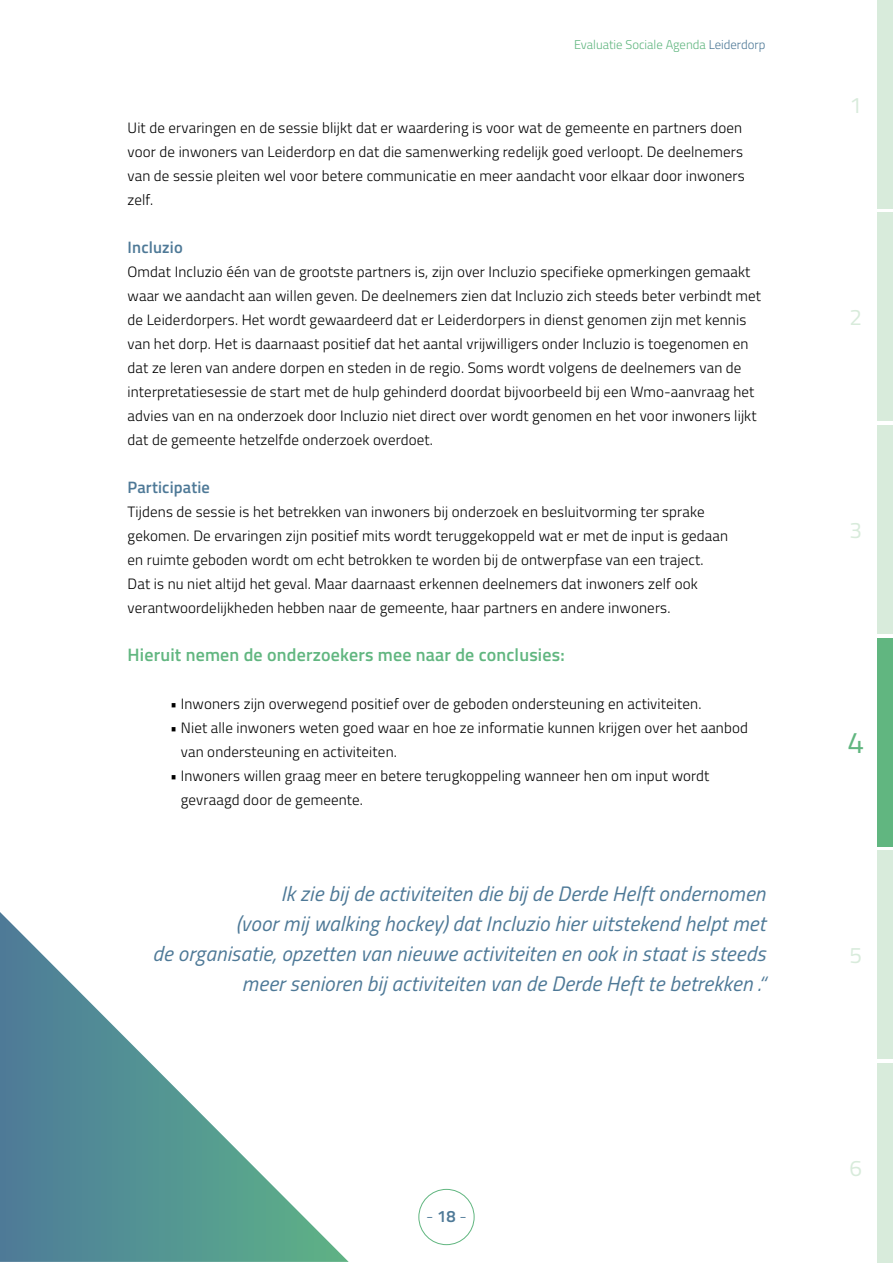
<style>
.page{position:relative;width:893px;height:1263px;background:#fff}
.page>*{position:absolute;margin:0;border:0;box-sizing:border-box;transform-origin:0 0}
.t1{font:30px "Titillium";color:#61b680}
.t2{font:22.5px "Titillium";color:#d8ebdb}
.t3{font:italic 21px/30px "Titillium";letter-spacing:.01em;color:#4e7997;text-align:right}
.t4{font:600 18px "Titillium";letter-spacing:.01em;color:#61b680}
.t5{font:600 16.5px "Titillium";letter-spacing:.01em;color:#4e7997}
.t6{font:300 16.5px "Titillium";color:#4e7997}
.t7{font:300 15px/24px "Titillium";letter-spacing:.01em;color:#000}
.t8{font:300 12.75px "Titillium";color:#61b680}
.s1{color:#4e7997}
.s2{font-weight:600}
</style>
<div class="page">
<div style="left:419px;top:1189px;width:55px;height:56px;border:1px solid #61b680;border-radius:50%"></div>
<div style="left:877px;top:0;width:16px;height:208px;background:#d8ebdb"></div>
<div style="left:877px;top:213px;width:16px;height:208px;background:#d8ebdb"></div>
<div style="left:877px;top:425px;width:16px;height:209px;background:#d8ebdb"></div>
<div style="left:877px;top:638px;width:16px;height:208px;background:#61b680"></div>
<div style="left:877px;top:850px;width:16px;height:209px;background:#d8ebdb"></div>
<div style="left:877px;top:1063px;width:16px;height:200px;background:#d8ebdb"></div>
<svg style="left:0;top:912px;width:349px;height:350px"></svg>
<p class="t8" style="left:574px;top:35px;width:193px">Evaluatie Sociale Agenda <span class="s1">Leiderdorp</span></p>
<p class="t7" style="left:128px;top:115px;width:619px">Uit de ervaringen en de sessie blijkt dat er waardering is voor wat de gemeente en partners doen voor de inwoners van Leiderdorp en dat die samenwerking redelijk goed verloopt. De deelnemers van de sessie pleiten wel voor betere communicatie en meer aandacht voor elkaar door inwoners zelf.</p>
<p class="t5" style="left:128px;top:235px;width:57px">Incluzio</p>
<p class="t7" style="left:128px;top:259px;width:635px">Omdat Incluzio één van de grootste partners is, zijn over Incluzio specifieke opmerkingen gemaakt waar we aandacht aan willen geven. De deelnemers zien dat Incluzio zich steeds beter verbindt met de Leiderdorpers. Het wordt gewaardeerd dat er Leiderdorpers in dienst genomen zijn met kennis van het dorp. Het is daarnaast positief dat het aantal vrijwilligers onder Incluzio is toegenomen en dat ze leren van andere dorpen en steden in de regio. Soms wordt volgens de deelnemers van de interpretatiesessie de start met de hulp gehinderd doordat bijvoorbeeld bij een Wmo-aanvraag het advies van en na onderzoek door Incluzio niet direct over wordt genomen en het voor inwoners lijkt dat de gemeente hetzelfde onderzoek overdoet.</p>
<p class="t5" style="left:128px;top:475px;width:84px">Participatie</p>
<p class="t7" style="left:128px;top:499px;width:602px">Tijdens de sessie is het betrekken van inwoners bij onderzoek en besluitvorming ter sprake gekomen. De ervaringen zijn positief mits wordt teruggekoppeld wat er met de input is gedaan en ruimte geboden wordt om echt betrokken te worden bij de ontwerpfase van een traject.<br>Dat is nu niet altijd het geval. Maar daarnaast erkennen deelnemers dat inwoners zelf ook verantwoordelijkheden hebben naar de gemeente, haar partners en andere inwoners.</p>
<p class="t4" style="left:128px;top:641px;width:439px">Hieruit nemen de onderzoekers mee naar de conclusies:</p>
<p class="t7" style="left:170px;top:691px;width:533px">• Inwoners zijn overwegend positief over de geboden ondersteuning en activiteiten.</p>
<p class="t7" style="left:181px;top:715px;width:569px;text-indent:-11px">• Niet alle inwoners weten goed waar en hoe ze informatie kunnen krijgen over het aanbod van ondersteuning en activiteiten.</p>
<p class="t7" style="left:181px;top:763px;width:530px;text-indent:-11px">• Inwoners willen graag meer en betere terugkoppeling wanneer hen om input wordt gevraagd door de gemeente.</p>
<p class="t3" style="left:152px;top:878px;width:614px">Ik zie bij de activiteiten die bij de Derde Helft ondernomen<br>(voor mij walking hockey) dat Incluzio hier uitstekend helpt met<br>de organisatie, opzetten van nieuwe activiteiten en ook in staat is steeds meer senioren bij activiteiten van de Derde Heft te betrekken .“</p>
<p class="t6" style="left:426px;top:1204px;width:42px">- <span class="s2">18</span> -</p>
<h2 class="t2" style="left:849px;top:88px;width:14px">1</h2>
<h2 class="t2" style="left:849px;top:301px;width:14px">2</h2>
<h2 class="t2" style="left:849px;top:513px;width:14px">3</h2>
<h1 class="t1" style="left:847px;top:721px;width:18px">4</h1>
<h2 class="t2" style="left:849px;top:939px;width:14px">5</h2>
<h2 class="t2" style="left:849px;top:1151px;width:14px">6</h2>
</div>
